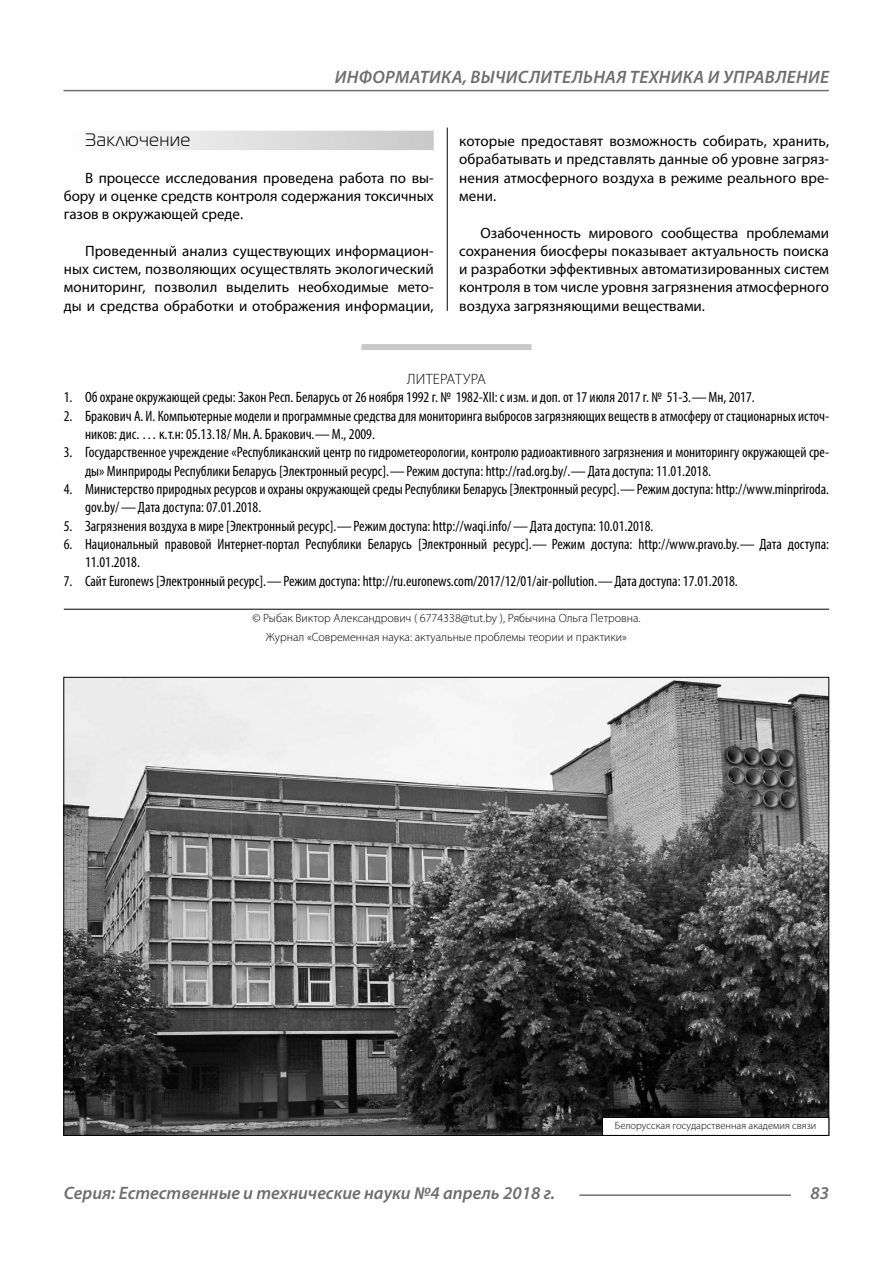
<style>
.page{position:relative;width:893px;height:1263px;background:#fff}
.page>*{position:absolute;margin:0;border:0;box-sizing:border-box;transform-origin:0 0}
.t1{font:italic 600 18px "Myriad Pro";letter-spacing:.005em;color:#6e6e6e}
.Subheader{font:18px "Magistral C";letter-spacing:.05em;color:#000}
.t2{font:condensed 15px/18.3px "Myriad Pro";color:#000}
.Normal{font:15px/18.3px "Myriad Pro";color:#000;text-align:justify}
.Literature{font:300 15px "Myriad Pro";letter-spacing:.02em;color:#000}
.Copy{font:300 12px/18.3px "Myriad Pro";color:#000;text-align:center}
.Author-doc{font:300 10.5px "Myriad Pro";color:#000}
</style>
<div class="page">
<hr style="left:63px;top:90px;width:766px;height:1px;background:#6e6e6e">
<hr style="left:579px;top:1194px;width:212px;height:2px;background:#6e6e6e">
<div style="left:64px;top:131px;width:370px;height:19px;background:linear-gradient(to right,#fdfdfd,#c8c8c8)"></div>
<div style="left:361px;top:344px;width:170px;height:6px;background:#c8c8c8"></div>
<hr style="left:64px;top:609px;width:765px;height:1px;background:#000">
<img style="left:65px;top:679px;width:762px;height:455px">
<div style="left:602px;top:1117px;width:227px;height:18px;background:#fff"></div>
<div style="left:602px;top:1117px;width:227px;height:19px;border:1px solid #000"></div>
<hr style="left:447px;top:128px;width:1px;height:183px;background:#000">
<p class="t1" style="left:335px;top:66px;width:496px">ИНФОРМАТИКА, ВЫЧИСЛИТЕЛЬНАЯ ТЕХНИКА И УПРАВЛЕНИЕ</p>
<p class="Subheader" style="left:85px;top:130px;width:106px">Заключение</p>
<p class="Normal" style="left:64px;top:168px;width:371px;text-indent:21px">В процессе исследования проведена работа по вы&shy;бору и оценке средств контроля содержания токсичных газов в окружающей среде.</p>
<p class="Normal" style="left:64px;top:241px;width:371px;text-indent:21px">Проведенный анализ существующих информацион&shy;ных систем, позволяющих осуществлять экологический мониторинг, позволил выделить необходимые мето&shy;ды и средства обработки и отображения информации,</p>
<p class="Normal" style="left:459px;top:131px;width:371px">которые предоставят возможность собирать, хранить, обрабатывать и представлять данные об уровне загряз&shy;нения атмосферного воздуха в режиме реального вре&shy;мени.</p>
<p class="Normal" style="left:459px;top:223px;width:371px;text-indent:21px">Озабоченность мирового сообщества проблемами сохранения биосферы показывает актуальность поиска и разработки эффективных автоматизированных систем контроля в том числе уровня загрязнения атмосферного воздуха загрязняющими веществами.</p>
<p class="Literature" style="left:407px;top:370px;width:80px">ЛИТЕРАТУРА</p>
<p class="t2" style="left:64px;top:388px;width:692px">1. Об охране окружающей среды: Закон Респ. Беларусь от 26 ноября 1992 г. № 1982-XІІ: с изм. и доп. от 17 июля 2017 г. № 51-З.—Мн, 2017.</p>
<p class="t2" style="left:85px;top:406px;width:746px;text-indent:-21px">2. Бракович А. И. Компьютерные модели и программные средства для мониторинга выбросов загрязняющих веществ в атмосферу от стационарных источ&shy;ников: дис. … к.т.н: 05.13.18/ Мн. А. Бракович.—М., 2009.</p>
<p class="t2" style="left:85px;top:443px;width:746px;text-indent:-21px">3. Государственное учреждение «Республиканский центр по гидрометеорологии, контролю радиоактивного загрязнения и мониторингу окружающей сре&shy;ды» Минприроды Республики Беларусь [Электронный ресурс].—Режим доступа: http://rad.org.by/.—Дата доступа: 11.01.2018.</p>
<p class="t2" style="left:85px;top:480px;width:746px;text-indent:-21px">4. Министерство природных ресурсов и охраны окружающей среды Республики Беларусь [Электронный ресурс].—Режим доступа: http://www.minpriroda. gov.by/—Дата доступа: 07.01.2018.</p>
<p class="t2" style="left:64px;top:516px;width:591px">5. Загрязнения воздуха в мире [Электронный ресурс].—Режим доступа: http://waqi.info/—Дата доступа: 10.01.2018.</p>
<p class="t2" style="left:85px;top:535px;width:746px;text-indent:-21px">6. Национальный правовой Интернет-портал Республики Беларусь [Электронный ресурс].— Режим доступа: http://www.pravo.by.— Дата доступа:<br>11.01.2018.</p>
<p class="t2" style="left:64px;top:571px;width:676px">7. Сайт Euronews [Электронный ресурс].—Режим доступа: http://ru.euronews.com/2017/12/01/air-pollution.—Дата доступа: 17.01.2018.</p>
<p class="Copy" style="left:252px;top:609px;width:390px">© Рыбак Виктор Александрович ( 6774338@tut.by ), Рябычина Ольга Петровна.<br>Журнал «Современная наука: актуальные проблемы теории и практики»</p>
<p class="Author-doc" style="left:615px;top:1119px;width:203px">Белорусская государственная академия связи</p>
<p class="t1" style="left:64px;top:1182px;width:493px">Серия: Естественные и технические науки №4 апрель 2018 г.</p>
<p class="t1" style="left:810px;top:1182px;width:20px">83</p>
</div>
